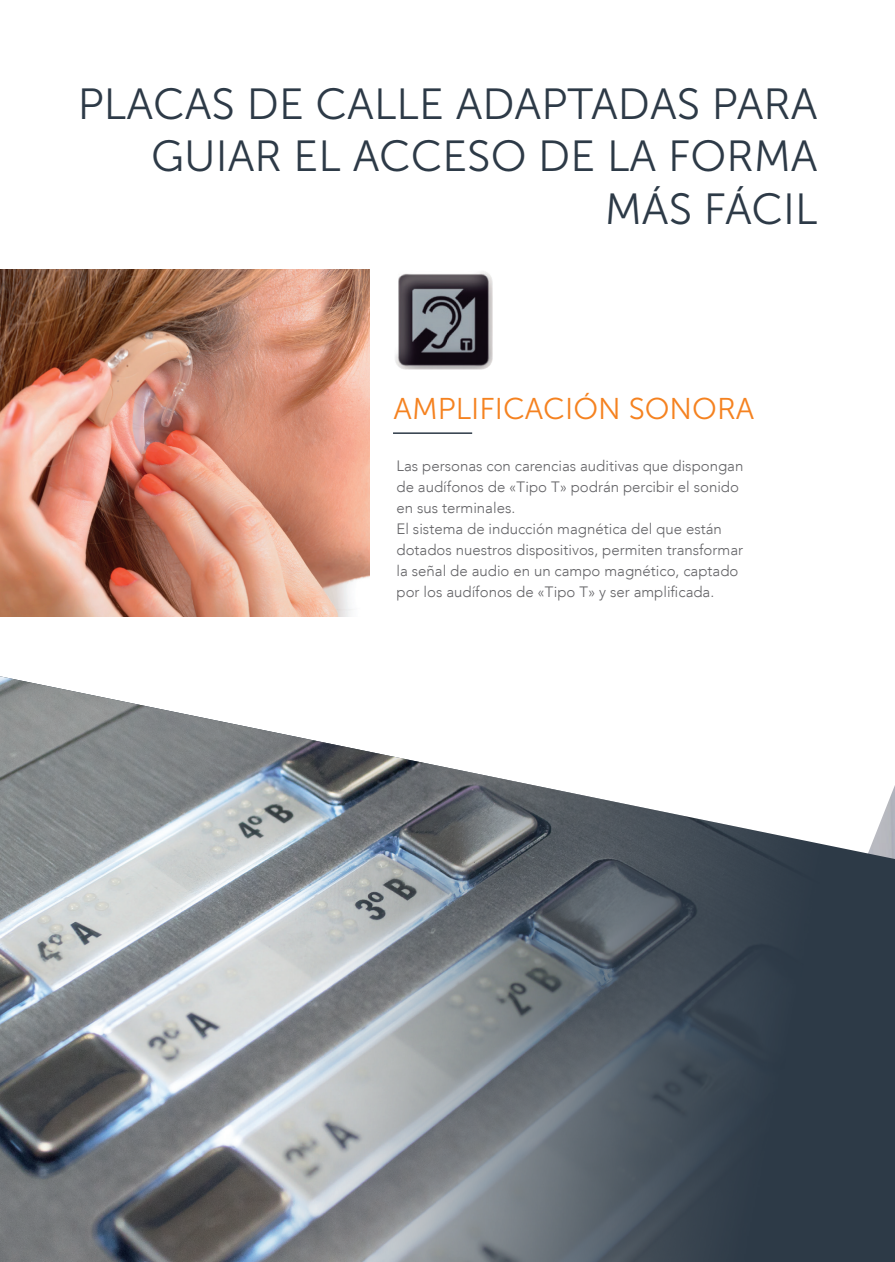
<style>
.page{position:relative;width:895px;height:1262px;background:#fff}
.page>*{position:absolute;margin:0;border:0;box-sizing:border-box;transform-origin:0 0}
.t1{font:43.5px/52.2px "Museo Sans 300";color:#2d3a47;text-align:right}
.t2{font:30px "Museo Sans 300";color:#f58220}
.Dimensions_tableau_c{font:300 15px/21px "Avenir LT";color:#636366}
</style>
<div class="page">
<img style="left:0;top:676px;width:892px;height:585px">
<img style="left:395px;top:271px;width:97px;height:98px">
<img style="left:0;top:269px;width:369px;height:347px">
<hr style="left:393px;top:432px;width:79px;height:2px;background:#2d3a47">
<p class="t1" style="left:78px;top:78px;width:741px">PLACAS DE CALLE ADAPTADAS PARA<br>GUIAR EL ACCESO DE LA FORMA<br>MÁS FÁCIL</p>
<p class="t2" style="left:393px;top:392px;width:362px">AMPLIFICACIÓN SONORA</p>
<p class="Dimensions_tableau_c" style="left:396px;top:455px;width:348px">Las personas con carencias auditivas que dispongan de audífonos de «Tipo T» podrán percibir el sonido en sus terminales.</p>
<p class="Dimensions_tableau_c" style="left:396px;top:518px;width:348px">El sistema de inducción magnética del que están dotados nuestros dispositivos, permiten transformar la señal de audio en un campo magnético, captado por los audífonos de «Tipo T» y ser amplificada.</p>
</div>
